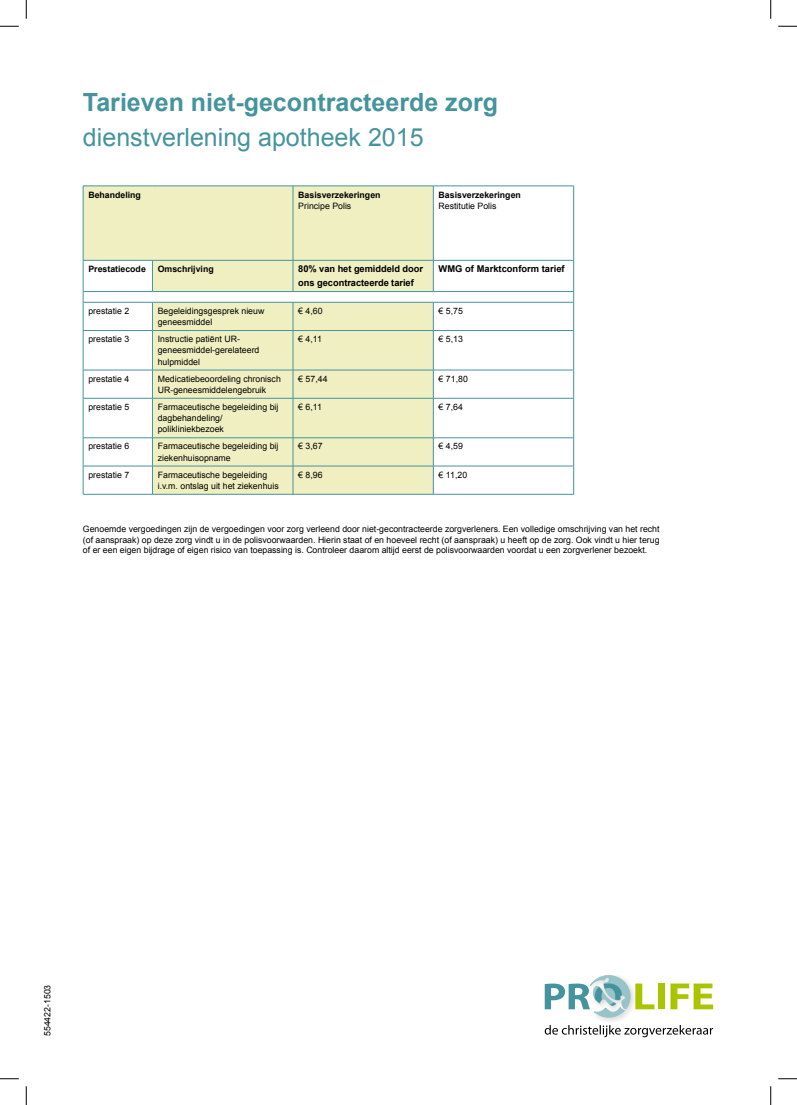
<style>
.page{position:relative;width:797px;height:1105px;background:#fff}
.page>*{position:absolute;margin:0;border:0;box-sizing:border-box;transform-origin:0 0}
.t1{font:700 25px "Arial";color:#45949d}
.t2{font:25px "Arial";color:#45949d}
.t3{font:700 9.38px/13.8px "Arial";letter-spacing:-.005em;color:#000}
.t4{font:8.75px/11.2px "Arial";color:#000}
.t5{font:700 8.75px "Arial";color:#000}
</style>
<div class="page">
<svg style="left:84px;top:187px;width:349px;height:307px;fill:#efefc2"></svg>
<hr style="left:83px;top:186px;width:1px;height:74px;background:#45949d">
<hr style="left:83px;top:186px;width:69px;height:1px;background:#45949d">
<hr style="left:152px;top:186px;width:141px;height:1px;background:#45949d">
<hr style="left:293px;top:186px;width:1px;height:74px;background:#45949d">
<hr style="left:293px;top:186px;width:140px;height:1px;background:#45949d">
<hr style="left:433px;top:186px;width:1px;height:74px;background:#45949d">
<hr style="left:433px;top:186px;width:141px;height:1px;background:#45949d">
<hr style="left:573px;top:186px;width:1px;height:74px;background:#45949d">
<hr style="left:83px;top:260px;width:1px;height:31px;background:#45949d">
<hr style="left:83px;top:260px;width:69px;height:1px;background:#45949d">
<hr style="left:152px;top:260px;width:1px;height:31px;background:#45949d">
<hr style="left:152px;top:260px;width:141px;height:1px;background:#45949d">
<hr style="left:293px;top:260px;width:1px;height:31px;background:#45949d">
<hr style="left:293px;top:260px;width:140px;height:1px;background:#45949d">
<hr style="left:433px;top:260px;width:1px;height:31px;background:#45949d">
<hr style="left:433px;top:260px;width:141px;height:1px;background:#45949d">
<hr style="left:573px;top:260px;width:1px;height:31px;background:#45949d">
<hr style="left:83px;top:291px;width:69px;height:1px;background:#45949d">
<hr style="left:83px;top:302px;width:69px;height:1px;background:#45949d">
<hr style="left:152px;top:291px;width:141px;height:1px;background:#45949d">
<hr style="left:293px;top:291px;width:140px;height:1px;background:#45949d">
<hr style="left:152px;top:302px;width:141px;height:1px;background:#45949d">
<hr style="left:293px;top:302px;width:140px;height:1px;background:#45949d">
<hr style="left:433px;top:291px;width:141px;height:1px;background:#45949d">
<hr style="left:433px;top:302px;width:141px;height:1px;background:#45949d">
<svg style="left:83px;top:292px;width:1px;height:38px"></svg>
<hr style="left:83px;top:331px;width:1px;height:39px;background:#45949d">
<svg style="left:83px;top:371px;width:1px;height:27px"></svg>
<hr style="left:83px;top:398px;width:1px;height:40px;background:#45949d">
<svg style="left:83px;top:439px;width:1px;height:55px"></svg>
<hr style="left:83px;top:330px;width:69px;height:1px;background:#45949d">
<hr style="left:83px;top:370px;width:69px;height:1px;background:#45949d">
<hr style="left:83px;top:398px;width:69px;height:1px;background:#45949d">
<hr style="left:83px;top:438px;width:69px;height:1px;background:#45949d">
<hr style="left:83px;top:466px;width:69px;height:1px;background:#45949d">
<hr style="left:83px;top:494px;width:69px;height:1px;background:#45949d">
<svg style="left:152px;top:302px;width:1px;height:28px"></svg>
<hr style="left:152px;top:331px;width:1px;height:39px;background:#45949d">
<svg style="left:152px;top:371px;width:1px;height:27px"></svg>
<hr style="left:152px;top:398px;width:1px;height:40px;background:#45949d">
<svg style="left:152px;top:439px;width:1px;height:55px"></svg>
<hr style="left:152px;top:330px;width:141px;height:1px;background:#45949d">
<hr style="left:152px;top:370px;width:141px;height:1px;background:#45949d">
<hr style="left:152px;top:398px;width:141px;height:1px;background:#45949d">
<hr style="left:152px;top:438px;width:141px;height:1px;background:#45949d">
<hr style="left:152px;top:466px;width:141px;height:1px;background:#45949d">
<hr style="left:152px;top:494px;width:141px;height:1px;background:#45949d">
<svg style="left:293px;top:302px;width:1px;height:28px"></svg>
<hr style="left:293px;top:331px;width:1px;height:39px;background:#45949d">
<svg style="left:293px;top:371px;width:1px;height:27px"></svg>
<hr style="left:293px;top:398px;width:1px;height:40px;background:#45949d">
<svg style="left:293px;top:439px;width:1px;height:55px"></svg>
<hr style="left:293px;top:330px;width:140px;height:1px;background:#45949d">
<hr style="left:293px;top:370px;width:140px;height:1px;background:#45949d">
<hr style="left:293px;top:398px;width:140px;height:1px;background:#45949d">
<hr style="left:293px;top:438px;width:140px;height:1px;background:#45949d">
<hr style="left:293px;top:466px;width:140px;height:1px;background:#45949d">
<hr style="left:293px;top:494px;width:140px;height:1px;background:#45949d">
<svg style="left:433px;top:302px;width:1px;height:28px"></svg>
<hr style="left:433px;top:331px;width:1px;height:39px;background:#45949d">
<svg style="left:433px;top:371px;width:1px;height:27px"></svg>
<hr style="left:433px;top:398px;width:1px;height:40px;background:#45949d">
<svg style="left:433px;top:439px;width:1px;height:55px"></svg>
<svg style="left:573px;top:292px;width:1px;height:38px"></svg>
<hr style="left:573px;top:331px;width:1px;height:39px;background:#45949d">
<svg style="left:573px;top:371px;width:1px;height:27px"></svg>
<hr style="left:573px;top:398px;width:1px;height:40px;background:#45949d">
<svg style="left:573px;top:439px;width:1px;height:55px"></svg>
<hr style="left:433px;top:330px;width:141px;height:1px;background:#45949d">
<hr style="left:433px;top:370px;width:141px;height:1px;background:#45949d">
<hr style="left:433px;top:398px;width:141px;height:1px;background:#45949d">
<hr style="left:433px;top:438px;width:141px;height:1px;background:#45949d">
<hr style="left:433px;top:466px;width:141px;height:1px;background:#45949d">
<hr style="left:433px;top:494px;width:141px;height:1px;background:#45949d">
<div style="left:658px;top:983px;width:7px;height:26px;background:#a9c500"></div>
<svg style="left:670px;top:983px;width:43px;height:26px"></svg>
<svg style="left:598px;top:1017px;width:26px;height:5px"></svg>
<svg style="left:544px;top:975px;width:110px;height:42px"></svg>
<svg style="left:544px;top:1025px;width:169px;height:12px"></svg>
<svg style="left:0;top:25px;width:19px;height:2px"></svg>
<svg style="left:778px;top:25px;width:19px;height:2px"></svg>
<svg style="left:0;top:1078px;width:19px;height:1px"></svg>
<svg style="left:778px;top:1078px;width:19px;height:1px"></svg>
<svg style="left:25px;top:0;width:2px;height:19px"></svg>
<svg style="left:25px;top:1086px;width:2px;height:19px"></svg>
<svg style="left:770px;top:0;width:1px;height:19px"></svg>
<svg style="left:770px;top:1086px;width:1px;height:19px"></svg>
<h1 class="t1" style="left:83px;top:86px;width:416px">Tarieven niet-gecontracteerde zorg</h1>
<h1 class="t2" style="left:83px;top:121px;width:342px">dienstverlening apotheek 2015</h1>
<p class="t5" style="left:88px;top:189px;width:54px">Behandeling</p>
<p class="t5" style="left:298px;top:189px;width:84px">Basisverzekeringen</p>
<p class="t4" style="left:298px;top:200px;width:54px">Principe Polis</p>
<p class="t5" style="left:438px;top:189px;width:84px">Basisverzekeringen</p>
<p class="t4" style="left:438px;top:200px;width:59px">Restitutie Polis</p>
<p class="t5" style="left:88px;top:263px;width:59px">Prestatiecode</p>
<p class="t5" style="left:158px;top:263px;width:57px">Omschrijving</p>
<p class="t3" style="left:298px;top:263px;width:126px">80% van het gemiddeld door ons gecontracteerde tarief</p>
<p class="t3" style="left:438px;top:263px;width:128px">WMG of Marktconform tarief</p>
<p class="t4" style="left:88px;top:305px;width:42px">prestatie 2</p>
<p class="t4" style="left:158px;top:305px;width:108px">Begeleidingsgesprek nieuw geneesmiddel</p>
<p class="t4" style="left:298px;top:305px;width:26px">€ 4,60</p>
<p class="t4" style="left:438px;top:305px;width:26px">€ 5,75</p>
<p class="t4" style="left:88px;top:334px;width:42px">prestatie 3</p>
<p class="t4" style="left:158px;top:334px;width:103px">Instructie patiënt UR&shy;geneesmiddel-gerelateerd hulpmiddel</p>
<p class="t4" style="left:298px;top:334px;width:25px">€ 4,11</p>
<p class="t4" style="left:438px;top:334px;width:26px">€ 5,13</p>
<p class="t4" style="left:88px;top:373px;width:42px">prestatie 4</p>
<p class="t4" style="left:158px;top:373px;width:125px">Medicatiebeoordeling chronisch<br>UR-geneesmiddelengebruik</p>
<p class="t4" style="left:298px;top:373px;width:31px">€ 57,44</p>
<p class="t4" style="left:438px;top:373px;width:31px">€ 71,80</p>
<p class="t4" style="left:88px;top:401px;width:42px">prestatie 5</p>
<p class="t4" style="left:158px;top:401px;width:122px">Farmaceutische begeleiding bij dagbehandeling/ polikliniekbezoek</p>
<p class="t4" style="left:298px;top:401px;width:25px">€ 6,11</p>
<p class="t4" style="left:438px;top:401px;width:26px">€ 7,64</p>
<p class="t4" style="left:88px;top:441px;width:42px">prestatie 6</p>
<p class="t4" style="left:158px;top:441px;width:122px">Farmaceutische begeleiding bij ziekenhuisopname</p>
<p class="t4" style="left:298px;top:441px;width:26px">€ 3,67</p>
<p class="t4" style="left:438px;top:441px;width:26px">€ 4,59</p>
<p class="t4" style="left:88px;top:469px;width:42px">prestatie 7</p>
<p class="t4" style="left:158px;top:469px;width:122px">Farmaceutische begeleiding i.v.m. ontslag uit het ziekenhuis</p>
<p class="t4" style="left:298px;top:469px;width:26px">€ 8,96</p>
<p class="t4" style="left:438px;top:469px;width:30px">€ 11,20</p>
<p class="t4" style="left:83px;top:524px;width:578px;line-height:10.5px;text-align:justify">Genoemde vergoedingen zijn de vergoedingen voor zorg verleend door niet-gecontracteerde zorgverleners. Een volledige omschrijving van het recht (of aanspraak) op deze zorg vindt u in de polisvoorwaarden. Hierin staat of en hoeveel recht (of aanspraak) u heeft op de zorg. Ook vindt u hier terug of er een eigen bijdrage of eigen risico van toepassing is. Controleer daarom altijd eerst de polisvoorwaarden voordat u een zorgverlener bezoekt.</p>
<p class="t4" style="left:42px;top:1036px;width:53px;rotate:-90deg">554422-1503</p>
</div>
